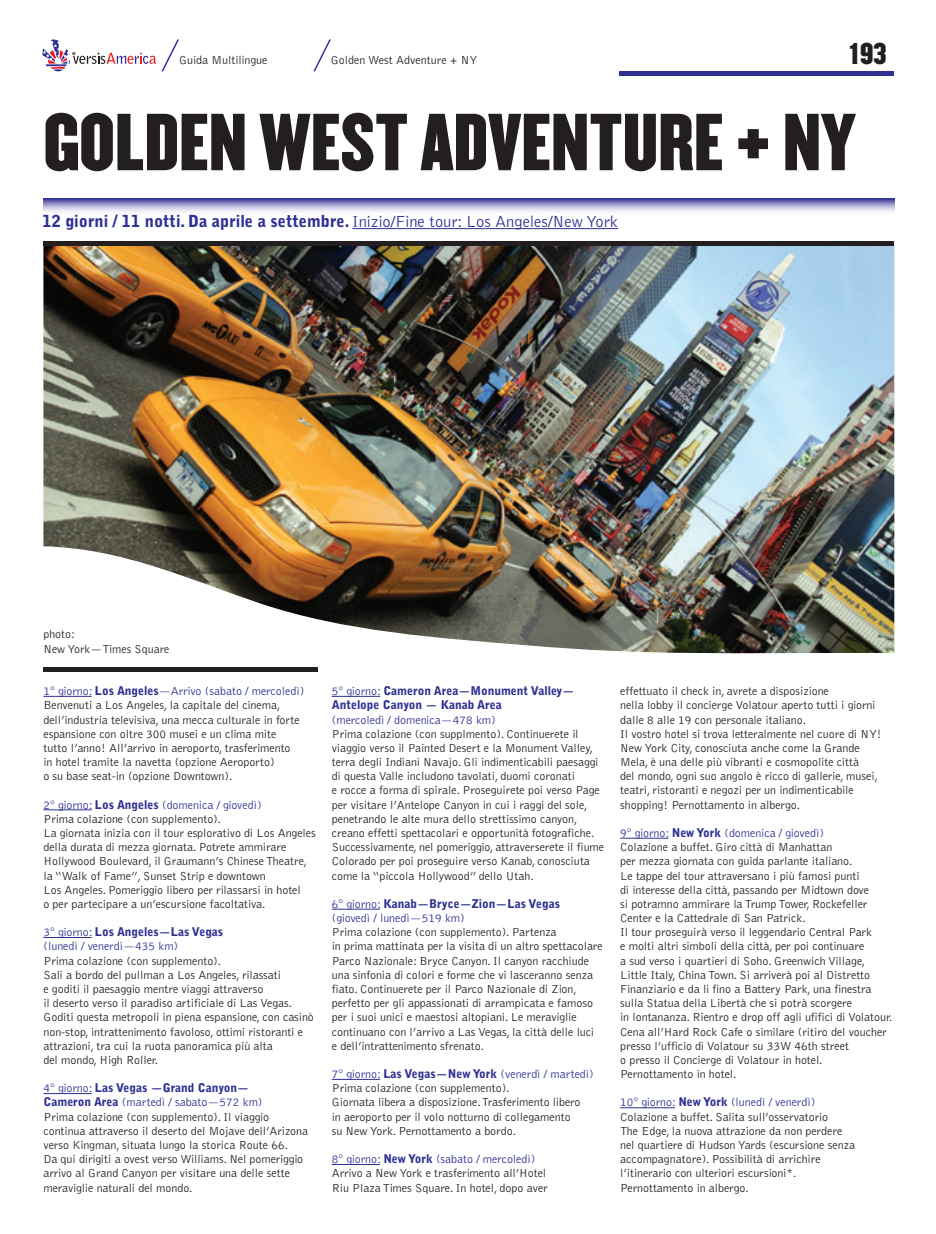
<style>
.page{position:relative;width:936px;height:1234px;background:#fff}
.page>*{position:absolute;margin:0;border:0;box-sizing:border-box;transform-origin:0 0}
.t1{font:70.5px "Champion HTF Welterweight";color:#231f20}
.t2{font:26.25px "Champion HTF Welterweight";color:#231f20}
.t3{font:900 16.5px "Bell Gothic";color:#2e3092}
.t4{font:300 12px/14.1px "Bell Gothic";letter-spacing:-.005em;color:#231f20}
.t5{font:300 12px/14.1px "Bell Gothic";letter-spacing:-.005em;color:#2e3092}
.t6{font:900 12px/14.1px "Bell Gothic";letter-spacing:-.005em;color:#2e3092}
.t7{font:300 11.85px/14.1px "Bell Gothic";color:#231f20}
.s1{font-weight:300}
.s2{color:#2e3092}
.s3{font-weight:900;color:#2e3092}
.s4{font-weight:900}
</style>
<div class="page">
<svg style="left:42px;top:39px;width:137px;height:33px"></svg>
<svg style="left:313px;top:39px;width:18px;height:32px"></svg>
<div style="left:619px;top:71px;width:274px;height:5px;background:#2e3092"></div>
<svg style="left:43px;top:198px;width:851px;height:14px;background:#9e9bca"></svg>
<hr style="left:352px;top:228px;width:266px;height:1px;background:#2e3092">
<img style="left:43px;top:246px;width:851px;height:408px">
<div style="left:43px;top:666px;width:274px;height:5px;background:#231f20"></div>
<hr style="left:43px;top:696px;width:49px;height:1px;background:#2e3092">
<hr style="left:43px;top:809px;width:49px;height:1px;background:#2e3092">
<hr style="left:43px;top:937px;width:49px;height:1px;background:#2e3092">
<hr style="left:43px;top:1092px;width:49px;height:1px;background:#2e3092">
<hr style="left:332px;top:696px;width:48px;height:1px;background:#2e3092">
<hr style="left:332px;top:908px;width:48px;height:1px;background:#2e3092">
<hr style="left:332px;top:1078px;width:48px;height:1px;background:#2e3092">
<hr style="left:332px;top:1163px;width:48px;height:1px;background:#2e3092">
<hr style="left:620px;top:837px;width:48px;height:1px;background:#2e3092">
<hr style="left:620px;top:1107px;width:55px;height:1px;background:#2e3092">
<div style="left:43px;top:241px;width:851px;height:5px;background:#231f20"></div>
<p class="t4" style="left:179px;top:53px;width:90px">Guida Multilingue</p>
<p class="t4" style="left:331px;top:53px;width:148px">Golden West Adventure + NY</p>
<h2 class="t2" style="left:848px;top:36px;width:39px">193</h2>
<h1 class="t1" style="left:43px;top:95px;width:814px">GOLDEN WEST ADVENTURE + NY</h1>
<h3 class="t3" style="left:43px;top:211px;width:577px">12 giorni / 11 notti. Da aprile a settembre. <span class="s1">Inizio/Fine tour: Los Angeles/New York</span></h3>
<p class="t7" style="left:43px;top:627px;width:128px">photo:<br>New York—Times Square</p>
<p class="t4" style="left:43px;top:684px;width:262px"><span class="s2">1° giorno:</span> <span class="s3">Los Angeles</span><span class="s2">—Arrivo (sabato / mercoledì)<br></span>Benvenuti a Los Angeles, la capitale del cinema, dell’industria televisiva, una mecca culturale in forte espansione con oltre 300 musei e un clima mite<br>tutto l’anno! All’arrivo in aeroporto, trasferimento<br>in hotel tramite la navetta (opzione Aeroporto)<br>o su base seat-in (opzione Downtown).</p>
<p class="t4" style="left:43px;top:797px;width:274px"><span class="s2">2° giorno:</span> <span class="s3">Los Angeles</span> <span class="s2">(domenica / giovedì)<br></span>Prima colazione (con supplemento).<br>La giornata inizia con il tour esplorativo di Los Angeles della durata di mezza giornata. Potrete ammirare Hollywood Boulevard, il Graumann’s Chinese Theatre, la “Walk of Fame”, Sunset Strip e downtown<br>Los Angeles. Pomeriggio libero per rilassarsi in hotel<br>o per partecipare a un’escursione facoltativa.</p>
<p class="t5" style="left:43px;top:925px;width:181px">3° giorno: <span class="s4">Los Angeles—Las Vegas </span>(lunedì / venerdì—435 km)</p>
<p class="t4" style="left:43px;top:953px;width:272px">Prima colazione (con supplemento).<br>Sali a bordo del pullman a Los Angeles, rilassati<br>e goditi il paesaggio mentre viaggi attraverso<br>il deserto verso il paradiso artificiale di Las Vegas.<br>Goditi questa metropoli in piena espansione, con casinò non-stop, intrattenimento favoloso, ottimi ristoranti e attrazioni, tra cui la ruota panoramica più alta<br>del mondo, High Roller.</p>
<p class="t4" style="left:43px;top:1081px;width:266px"><span class="s2">4° giorno:</span> <span class="s3">Las Vegas —Grand Canyon—<br>Cameron Area</span> <span class="s2">(martedì / sabato—572 km)<br></span>Prima colazione (con supplemento). Il viaggio continua attraverso il deserto del Mojave dell’Arizona verso Kingman, situata lungo la storica Route 66.<br>Da qui dirigiti a ovest verso Williams. Nel pomeriggio arrivo al Grand Canyon per visitare una delle sette meraviglie naturali del mondo.</p>
<p class="t6" style="left:332px;top:683px;width:244px"><span class="s1">5° giorno:</span> Cameron Area—Monument Valley—<br>Antelope Canyon — Kanab Area</p>
<p class="t5" style="left:332px;top:712px;width:166px">(mercoledì / domenica—478 km)</p>
<p class="t4" style="left:332px;top:726px;width:274px">Prima colazione (con supplmento). Continuerete il viaggio verso il Painted Desert e la Monument Valley, terra degli Indiani Navajo. Gli indimenticabili paesaggi di questa Valle includono tavolati, duomi coronati<br>e rocce a forma di spirale. Proseguirete poi verso Page per visitare l’Antelope Canyon in cui i raggi del sole, penetrando le alte mura dello strettissimo canyon, creano effetti spettacolari e opportunità fotografiche.<br>Successivamente, nel pomeriggio, attraverserete il fiume Colorado per poi proseguire verso Kanab, conosciuta come la “piccola Hollywood” dello Utah.</p>
<p class="t5" style="left:332px;top:896px;width:230px">6° giorno: <span class="s4">Kanab—Bryce—Zion—Las Vegas </span>(giovedì / lunedì—519 km)</p>
<p class="t4" style="left:332px;top:925px;width:272px">Prima colazione (con supplemento). Partenza<br>in prima mattinata per la visita di un altro spettacolare Parco Nazionale: Bryce Canyon. Il canyon racchiude una sinfonia di colori e forme che vi lasceranno senza fiato. Continuerete per il Parco Nazionale di Zion, perfetto per gli appassionati di arrampicata e famoso per i suoi unici e maestosi altopiani. Le meraviglie continuano con l’arrivo a Las Vegas, la città delle luci<br>e dell’intrattenimento sfrenato.</p>
<p class="t4" style="left:332px;top:1067px;width:263px"><span class="s2">7° giorno:</span> <span class="s3">Las Vegas—New York</span> <span class="s2">(venerdì / martedì)<br></span>Prima colazione (con supplemento).<br>Giornata libera a disposizione. Trasferimento libero<br>in aeroporto per il volo notturno di collegamento<br>su New York. Pernottamento a bordo.</p>
<p class="t4" style="left:332px;top:1152px;width:217px"><span class="s2">8° giorno:</span> <span class="s3">New York</span> <span class="s2">(sabato / mercoledì)<br></span>Arrivo a New York e trasferimento all’Hotel<br>Riu Plaza Times Square. In hotel, dopo aver</p>
<p class="t4" style="left:620px;top:684px;width:263px">effettuato il check in, avrete a disposizione<br>nella lobby il concierge Volatour aperto tutti i giorni dalle 8 alle 19 con personale italiano.<br>Il vostro hotel si trova letteralmente nel cuore di NY!<br>New York City, conosciuta anche come la Grande Mela, è una delle più vibranti e cosmopolite città<br>del mondo, ogni suo angolo è ricco di gallerie, musei, teatri, ristoranti e negozi per un indimenticabile shopping! Pernottamento in albergo.</p>
<p class="t4" style="left:620px;top:826px;width:274px"><span class="s2">9° giorno:</span> <span class="s3">New York</span> <span class="s2">(domenica / giovedì)<br></span>Colazione a buffet. Giro città di Manhattan<br>per mezza giornata con guida parlante italiano.<br>Le tappe del tour attraversano i più famosi punti<br>di interesse della città, passando per Midtown dove<br>si potramno ammirare la Trump Tower, Rockefeller Center e la Cattedrale di San Patrick.<br>Il tour proseguirà verso il leggendario Central Park<br>e molti altri simboli della città, per poi continuare<br>a sud verso i quartieri di Soho. Greenwich Village, Little Italy, China Town. Si arriverà poi al Distretto Finanziario e da li fino a Battery Park, una finestra sulla Statua della Libertà che si potrà scorgere<br>in lontananza. Rientro e drop off agli ufifici di Volatour.<br>Cena all’Hard Rock Cafe o similare (ritiro del voucher presso l’ufficio di Volatour su 33W 46th street<br>o presso il Concierge di Volatour in hotel.<br>Pernottamento in hotel.</p>
<p class="t4" style="left:620px;top:1095px;width:236px"><span class="s2">10° giorno:</span> <span class="s3">New York</span> <span class="s2">(lunedì / venerdì)<br></span>Colazione a buffet. Salita sull’osservatorio<br>The Edge, la nuova attrazione da non perdere nel quartiere di Hudson Yards (escursione senza accompagnatore). Possibilità di arrichire l’itinerario con ulteriori escursioni*.<br>Pernottamento in albergo.</p>
</div>
